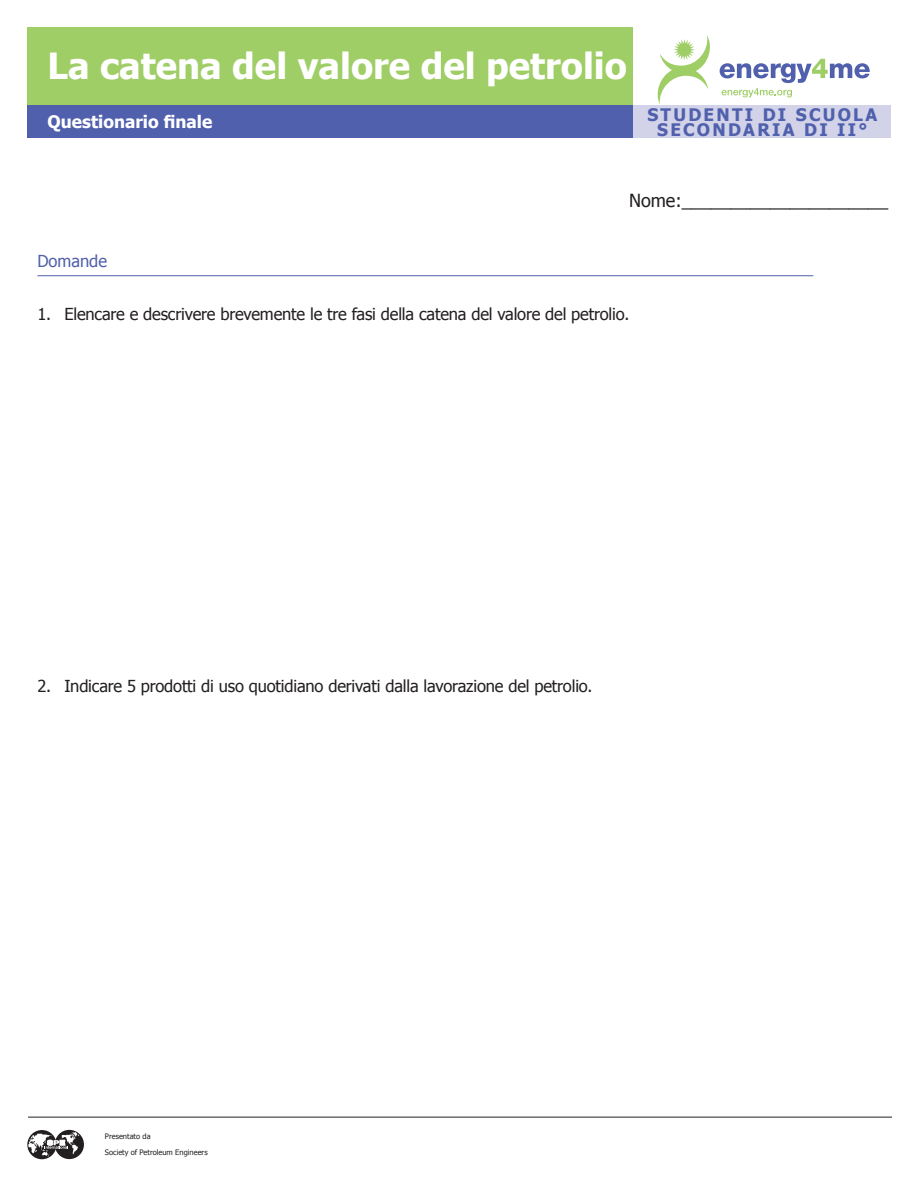
<style>
.page{position:relative;width:918px;height:1188px;background:#fff}
.page>*{position:absolute;margin:0;border:0;box-sizing:border-box;transform-origin:0 0}
.t1{font:700 36px "Tahoma";color:#fff}
.t2{font:18px "Tahoma";color:#231f20}
.t3{font:700 17.25px/15px "Tahoma";letter-spacing:.13em;color:#5060ac;text-align:center}
.t4{font:700 17.25px "Tahoma";color:#fff}
.t5{font:16.5px "Tahoma";letter-spacing:-.01em;color:#231f20}
.t6{font:16.5px "Tahoma";color:#5060ac}
.t7{font:7.5px/15.8px "Tahoma";color:#231f20}
</style>
<div class="page">
<div style="left:633px;top:105px;width:258px;height:33px;background:#d2d3e9"></div>
<div style="left:27px;top:27px;width:606px;height:77px;background:#9fce66"></div>
<div style="left:27px;top:105px;width:606px;height:33px;background:#5060ac"></div>
<svg style="left:27px;top:1130px;width:30px;height:29px"></svg>
<div style="left:55px;top:1130px;width:29px;height:29px;background:#231f20;border-radius:50%"></div>
<svg style="left:28px;top:1132px;width:51px;height:25px"></svg>
<hr style="left:28px;top:1117px;width:864px;height:1px;background:#231f20">
<svg style="left:657px;top:35px;width:53px;height:69px"></svg>
<svg style="left:720px;top:59px;width:150px;height:38px"></svg>
<hr style="left:37px;top:275px;width:776px;height:1px;background:#5060ac">
<h1 class="t1" style="left:48px;top:41px;width:581px">La catena del valore del petrolio</h1>
<p class="t4" style="left:48px;top:110px;width:166px">Questionario finale</p>
<p class="t3" style="left:647px;top:106px;width:231px">STUDENTI DI SCUOLA<br>SECONDARIA DI II°</p>
<p class="t6" style="left:37px;top:250px;width:71px">Domande</p>
<p class="t2" style="left:629px;top:188px;width:261px">Nome:_____________________</p>
<p class="t5" style="left:37px;top:303px;width:594px">1. Elencare e descrivere brevemente le tre fasi della catena del valore del petrolio.</p>
<p class="t5" style="left:37px;top:674px;width:557px">2. Indicare 5 prodotti di uso quotidiano derivati dalla lavorazione del petrolio.</p>
<p class="t7" style="left:105px;top:1128px;width:104px">Presentato da<br>Society of Petroleum Engineers</p>
</div>
